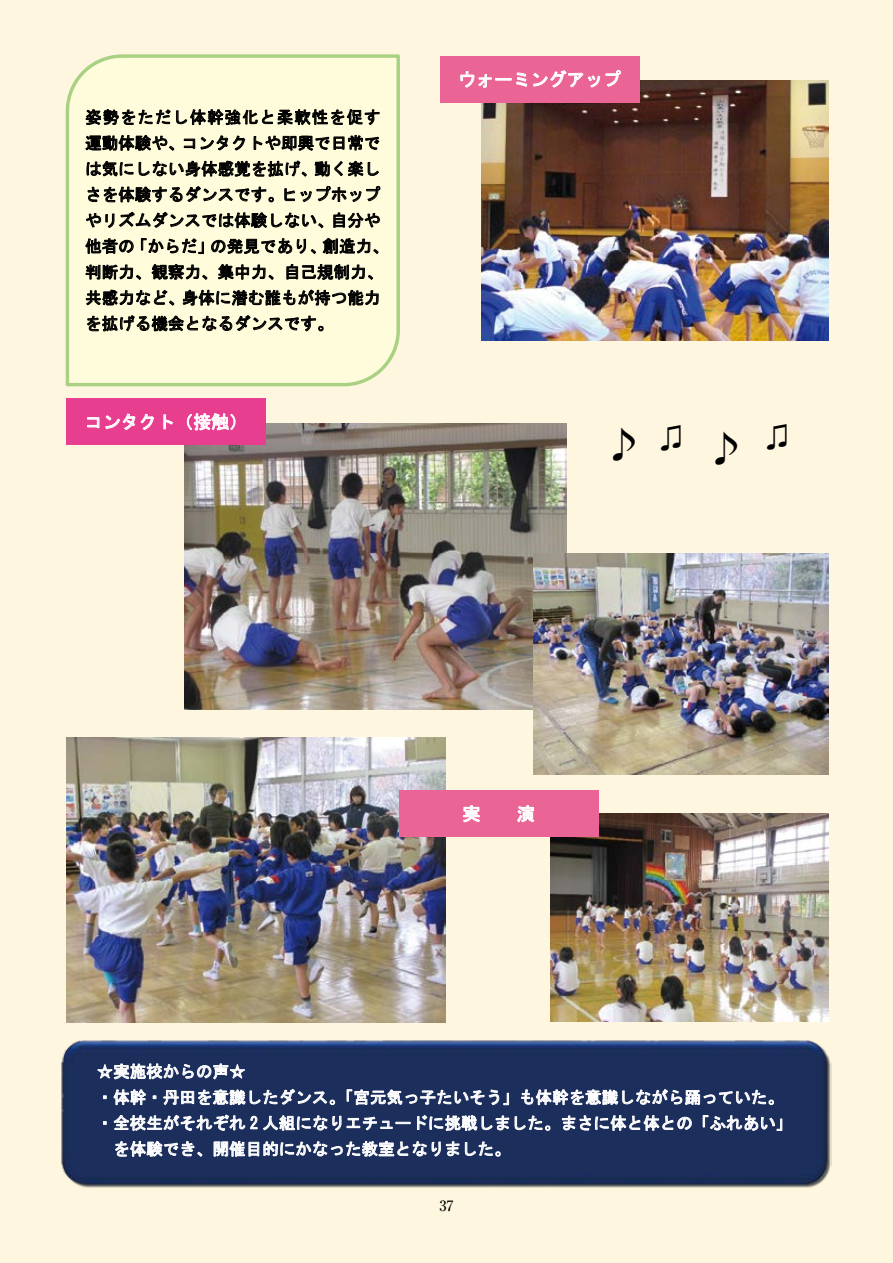
<style>
.page{position:relative;width:893px;height:1263px;background:#fff6e0}
.page>*{position:absolute;margin:0;border:0;box-sizing:border-box;transform-origin:0 0}
.t1{font:39px "MS Mincho";color:#000}
.t2{font:18px "MS Gothic";letter-spacing:.005em;color:#fff}
.t3{font:16.5px/25.8px "MS Gothic";letter-spacing:.005em;color:#000}
.t4{font:16.5px "MS Gothic";letter-spacing:.005em;color:#fff}
.t5{font:15.75px "Century";color:#000}
.t6{font:500 14.25px "Ryumin Pr 6";color:#000}
</style>
<div class="page">
<img style="left:61px;top:1040px;width:770px;height:148px">
<img style="left:481px;top:81px;width:347px;height:260px">
<img style="left:184px;top:424px;width:382px;height:286px">
<img style="left:66px;top:738px;width:379px;height:284px">
<svg style="left:347px;top:1089px;width:162px;height:16px;background:#626e8e"></svg>
<svg style="left:521px;top:1089px;width:253px;height:16px;background:#707b98"></svg>
<svg style="left:97px;top:1063px;width:244px;height:68px;background:#4a587d"></svg>
<svg style="left:347px;top:1117px;width:63px;height:13px"></svg>
<svg style="left:417px;top:1115px;width:92px;height:16px"></svg>
<svg style="left:515px;top:1115px;width:35px;height:16px"></svg>
<svg style="left:562px;top:1115px;width:130px;height:22px;background:#515f82"></svg>
<svg style="left:703px;top:1115px;width:79px;height:16px"></svg>
<svg style="left:115px;top:1141px;width:87px;height:32px;background:#4a587d"></svg>
<svg style="left:214px;top:1141px;width:245px;height:29px;background:#4c5a7e"></svg>
<svg style="left:465px;top:1141px;width:36px;height:15px"></svg>
<svg style="left:66px;top:54px;width:334px;height:332px"></svg>
<svg style="left:85px;top:109px;width:295px;height:174px"></svg>
<svg style="left:86px;top:290px;width:293px;height:47px"></svg>
<img style="left:551px;top:814px;width:277px;height:208px">
<div style="left:440px;top:56px;width:200px;height:47px;background:#ea6596"></div>
<svg style="left:460px;top:71px;width:67px;height:17px"></svg>
<svg style="left:533px;top:70px;width:67px;height:18px"></svg>
<svg style="left:606px;top:70px;width:15px;height:17px"></svg>
<div style="left:399px;top:790px;width:199px;height:47px;background:#ea6596"></div>
<svg style="left:463px;top:805px;width:17px;height:17px"></svg>
<svg style="left:517px;top:805px;width:17px;height:17px"></svg>
<img style="left:533px;top:554px;width:295px;height:221px">
<div style="left:66px;top:398px;width:200px;height:47px;background:#e73e90"></div>
<svg style="left:87px;top:417px;width:12px;height:11px"></svg>
<svg style="left:105px;top:413px;width:49px;height:17px"></svg>
<svg style="left:164px;top:414px;width:9px;height:15px"></svg>
<svg style="left:187px;top:413px;width:48px;height:17px"></svg>
<p class="t3" style="left:85px;top:104px;width:305px">姿勢をただし体幹強化と柔軟性を促す運動体験や、コンタクトや即興で日常では気にしない身体感覚を拡げ、動く楽しさを体験するダンスです。ヒップホップやリズムダンスでは体験しない、自分や他者の「からだ」の発見であり、創造力、判断力、観察力、集中力、自己規制力、共感力など、身体に潜む誰もが持つ能力を拡げる機会となるダンスです。</p>
<p class="t2" style="left:85px;top:413px;width:164px">コンタクト（接触）</p>
<p class="t2" style="left:458px;top:70px;width:164px">ウォーミングアップ</p>
<h1 class="t1" style="left:602px;top:426px;width:187px">♪<sup>♫</sup>♪<sup>♫</sup></h1>
<p class="t2" style="left:462px;top:805px;width:19px">実</p>
<p class="t2" style="left:517px;top:805px;width:19px">演</p>
<p class="t4" style="left:97px;top:1063px;width:150px">☆実施校からの声☆</p>
<p class="t4" style="left:97px;top:1089px;width:689px">・体幹・丹田を意識したダンス。「宮元気っ子たいそう」も体幹を意識しながら踊っていた。</p>
<p class="t4" style="left:97px;top:1115px;width:697px">・全校生がそれぞれ 2 人組になりエチュードに挑戦しました。まさに体と体との「ふれあい」</p>
<p class="t4" style="left:113px;top:1140px;width:399px">を体験でき、開催目的にかなった教室となりました。</p>
<p class="t5" style="left:440px;top:1192px;width:19px">37</p>
<p class="t6" style="left:439px;top:1194px;width:16px">37</p>
</div>
